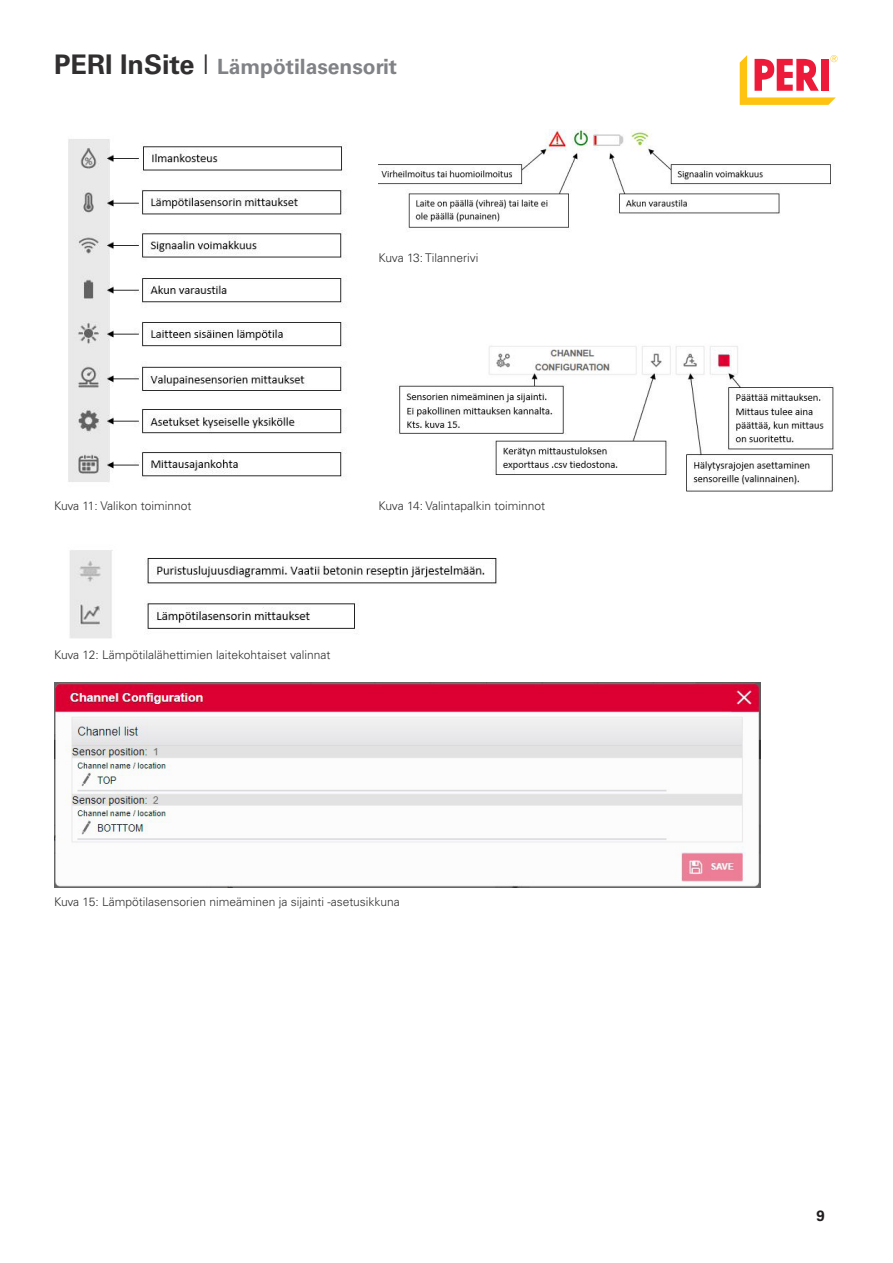
<style>
.page{position:relative;width:893px;height:1263px;background:#fff}
.page>*{position:absolute;margin:0;border:0;box-sizing:border-box;transform-origin:0 0}
.t1{font:700 21px "Univers LT Pro";color:#808285}
.t2{font:700 15px "Univers LT Pro";color:#231f20}
.t3{font:300 12px "Univers LT Pro";color:#312f30}
.s1{font-size:27px;color:#312f30}
.s2{font-weight:300;font-size:27px;color:#312f30}
</style>
<div class="page">
<svg style="left:740px;top:55px;width:97px;height:50px"></svg>
<img style="left:68px;top:139px;width:278px;height:343px">
<img style="left:378px;top:130px;width:453px;height:98px">
<img style="left:397px;top:346px;width:437px;height:146px">
<img style="left:69px;top:550px;width:428px;height:88px">
<img style="left:54px;top:682px;width:706px;height:206px">
<p class="t1" style="left:54px;top:54px;width:345px"><span class="s1">PERI InSite</span> <span class="s2">I</span> Lämpötilasensorit</p>
<p class="t3" style="left:378px;top:251px;width:101px">Kuva 13: Tilannerivi</p>
<p class="t3" style="left:54px;top:499px;width:139px">Kuva 11: Valikon toiminnot</p>
<p class="t3" style="left:378px;top:499px;width:168px">Kuva 14: Valintapalkin toiminnot</p>
<p class="t3" style="left:54px;top:648px;width:278px">Kuva 12: Lämpötilalähettimien laitekohtaiset valinnat</p>
<p class="t3" style="left:54px;top:895px;width:347px">Kuva 15: Lämpötilasensorien nimeäminen ja sijainti -asetusikkuna</p>
<p class="t2" style="left:816px;top:1207px;width:10px">9</p>
</div>
